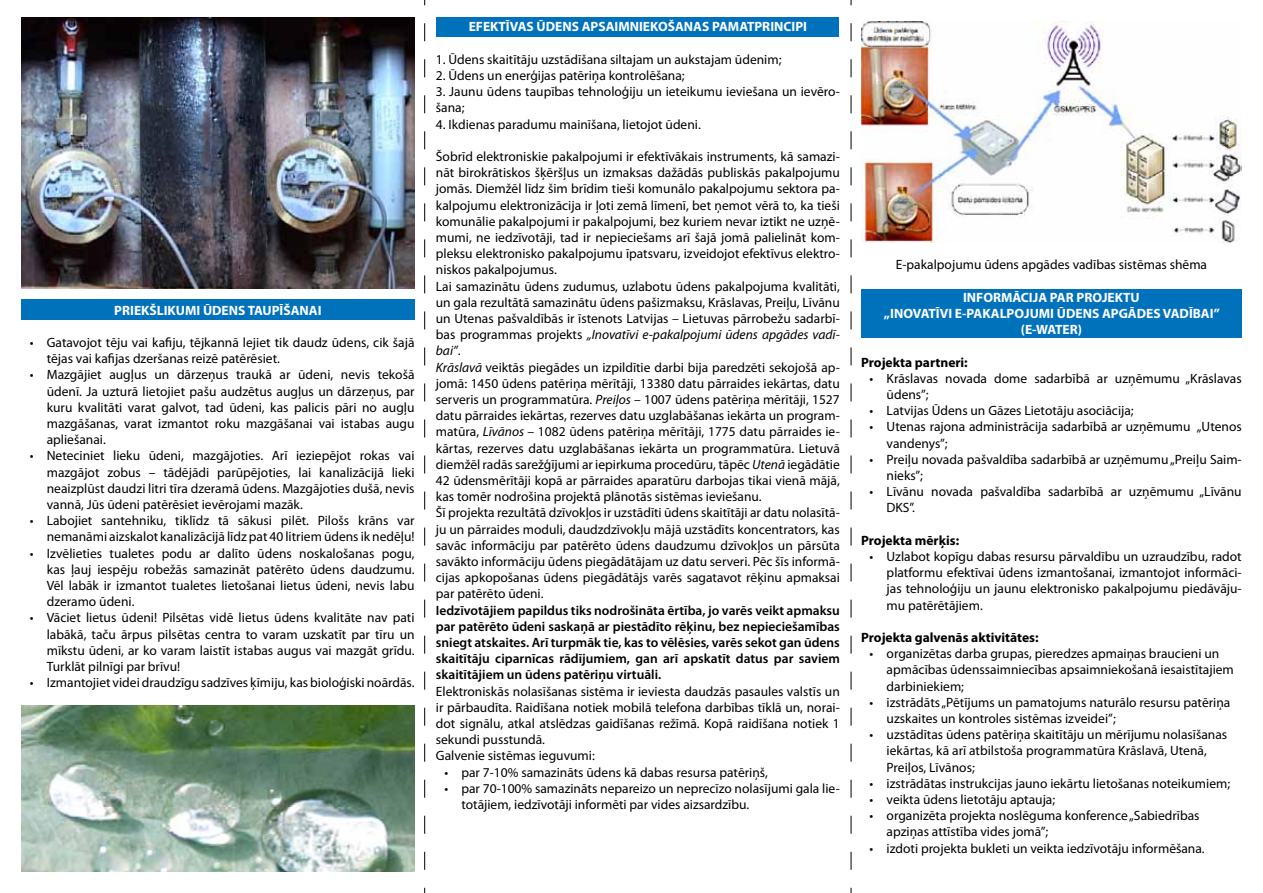
<style>
.page{position:relative;width:1263px;height:893px;background:#fff}
.page>*{position:absolute;margin:0;border:0;box-sizing:border-box;transform-origin:0 0}
.t1{font:13.5px/16.2px "Myriad Pro";color:#000}
.t2{font:600 13.5px/16.2px "Myriad Pro";color:#000;text-align:justify}
.t3{font:700 13.5px/16.2px "Myriad Pro";color:#fff;text-align:center}
.t4{font:700 13.5px "Myriad Pro";color:#000}
.s1{font-style:italic}
</style>
<div class="page">
<div style="left:861px;top:289px;width:381px;height:49px;background:#0072bc"></div>
<div style="left:436px;top:17px;width:402px;height:20px;background:#0072bc"></div>
<div style="left:21px;top:299px;width:394px;height:20px;background:#0072bc"></div>
<img style="left:861px;top:21px;width:381px;height:222px">
<img style="left:21px;top:705px;width:394px;height:167px">
<svg style="left:424px;top:0;width:1px;height:893px"></svg>
<svg style="left:851px;top:0;width:1px;height:893px"></svg>
<img style="left:21px;top:17px;width:394px;height:271px">
<p class="t3" style="left:114px;top:301px;width:209px">PRIEKŠLIKUMI ŪDENS TAUPĪŠANAI</p>
<p class="t1" style="left:47px;top:334px;width:369px;text-indent:-17px">• Gatavojot tēju vai kafiju, tējkannā lejiet tik daudz ūdens, cik šajā tējas vai kafijas dzeršanas reizē patērēsiet.</p>
<p class="t1" style="left:47px;top:367px;width:369px;text-align:justify;text-indent:-17px">• Mazgājiet augļus un dārzeņus traukā ar ūdeni, nevis tekošā ūdenī. Ja uzturā lietojiet pašu audzētus augļus un dārzeņus, par kuru kvalitāti varat galvot, tad ūdeni, kas palicis pāri no augļu mazgāšanas, varat izmantot roku mazgāšanai vai istabas augu apliešanai.</p>
<p class="t1" style="left:47px;top:448px;width:369px;text-align:justify;text-indent:-17px">• Neteciniet lieku ūdeni, mazgājoties. Arī ieziepējot rokas vai mazgājot zobus – tādējādi parūpējoties, lai kanalizācijā lieki neaizplūst daudzi litri tīra dzeramā ūdens. Mazgājoties dušā, nevis vannā, Jūs ūdeni patērēsiet ievērojami mazāk.</p>
<p class="t1" style="left:30px;top:512px;width:386px;text-align:right">• Labojiet santehniku, tiklīdz tā sākusi pilēt. Pilošs krāns var nemanāmi aizskalot kanalizācijā līdz pat 40 litriem ūdens ik nedēļu!</p>
<p class="t1" style="left:47px;top:545px;width:369px;text-align:justify;text-indent:-17px">• Izvēlieties tualetes podu ar dalīto ūdens noskalošanas pogu, kas ļauj iespēju robežās samazināt patērēto ūdens daudzumu.<br>Vēl labāk ir izmantot tualetes lietošanai lietus ūdeni, nevis labu dzeramo ūdeni.</p>
<p class="t1" style="left:47px;top:610px;width:369px;text-align:justify;text-indent:-17px">• Vāciet lietus ūdeni! Pilsētas vidē lietus ūdens kvalitāte nav pati labākā, taču ārpus pilsētas centra to varam uzskatīt par tīru un mīkstu ūdeni, ar ko varam laistīt istabas augus vai mazgāt grīdu.<br>Turklāt pilnīgi par brīvu!</p>
<p class="t1" style="left:30px;top:674px;width:386px">• Izmantojiet videi draudzīgu sadzīves ķīmiju, kas bioloģiski noārdās.</p>
<p class="t3" style="left:469px;top:18px;width:340px">EFEKTĪVAS ŪDENS APSAIMNIEKOŠANAS PAMATPRINCIPI</p>
<p class="t1" style="left:436px;top:51px;width:347px">1. Ūdens skaitītāju uzstādīšana siltajam un aukstajam ūdenim;</p>
<p class="t1" style="left:436px;top:67px;width:250px">2. Ūdens un enerģijas patēriņa kontrolēšana;</p>
<p class="t1" style="left:436px;top:83px;width:405px">3. Jaunu ūdens taupības tehnoloģiju un ieteikumu ieviešana un ievēro&shy;šana;</p>
<p class="t1" style="left:436px;top:116px;width:266px">4. Ikdienas paradumu mainīšana, lietojot ūdeni.</p>
<p class="t1" style="left:436px;top:148px;width:405px">Šobrīd elektroniskie pakalpojumi ir efektīvākais instruments, kā samazi&shy;nāt birokrātiskos šķēršļus un izmaksas dažādās publiskās pakalpojumu jomās. Diemžēl līdz šim brīdim tieši komunālo pakalpojumu sektora pa&shy;kalpojumu elektronizācija ir ļoti zemā līmenī, bet ņemot vērā to, ka tieši komunālie pakalpojumi ir pakalpojumi, bez kuriem nevar iztikt ne uzņē&shy;mumi, ne iedzīvotāji, tad ir nepieciešams arī šajā jomā palielināt kom&shy;pleksu elektronisko pakalpojumu īpatsvaru, izveidojot efektīvus elektro&shy;niskos pakalpojumus.<br>Lai samazinātu ūdens zudumus, uzlabotu ūdens pakalpojuma kvalitāti, un gala rezultātā samazinātu ūdens pašizmaksu, Krāslavas, Preiļu, Līvānu un Utenas pašvaldībās ir īstenots Latvijas – Lietuvas pārrobežu sadarbī&shy;bas programmas projekts <span class="s1">„Inovatīvi e-pakalpojumi ūdens apgādes vadī&shy;bai”</span>.<br><span class="s1">Krāslavā</span> veiktās piegādes un izpildītie darbi bija paredzēti sekojošā ap&shy;jomā: 1450 ūdens patēriņa mērītāji, 13380 datu pārraides iekārtas, datu serveris un programmatūra. <span class="s1">Preiļos</span> – 1007 ūdens patēriņa mērītāji, 1527 datu pārraides iekārtas, rezerves datu uzglabāšanas iekārta un program&shy;matūra, <span class="s1">Līvānos</span> – 1082 ūdens patēriņa mērītāji, 1775 datu pārraides ie&shy;kārtas, rezerves datu uzglabāšanas iekārta un programmatūra. Lietuvā diemžēl radās sarežģījumi ar iepirkuma procedūru, tāpēc <span class="s1">Utenā</span> iegādātie 42 ūdensmērītāji kopā ar pārraides aparatūru darbojas tikai vienā mājā, kas tomēr nodrošina projektā plānotās sistēmas ieviešanu.<br>Šī projekta rezultātā dzīvokļos ir uzstādīti ūdens skaitītāji ar datu nolasītā&shy;ju un pārraides moduli, daudzdzīvokļu mājā uzstādīts koncentrators, kas savāc informāciju par patērēto ūdens daudzumu dzīvokļos un pārsūta savākto informāciju ūdens piegādātājam uz datu serveri. Pēc šīs informā&shy;cijas apkopošanas ūdens piegādātājs varēs sagatavot rēķinu apmaksai par patērēto ūdeni.</p>
<p class="t2" style="left:436px;top:602px;width:405px">Iedzīvotājiem papildus tiks nodrošināta ērtība, jo varēs veikt apmaksu par patērēto ūdeni saskaņā ar piestādīto rēķinu, bez nepieciešamības sniegt atskaites. Arī turpmāk tie, kas to vēlēsies, varēs sekot gan ūdens skaitītāju ciparnīcas rādījumiem, gan arī apskatīt datus par saviem skaitītājiem un ūdens patēriņu virtuāli.</p>
<p class="t1" style="left:436px;top:683px;width:405px">Elektroniskās nolasīšanas sistēma ir ieviesta daudzās pasaules valstīs un ir pārbaudīta. Raidīšana notiek mobilā telefona darbības tīklā un, norai&shy;dot signālu, atkal atslēdzas gaidīšanas režīmā. Kopā raidīšana notiek 1 sekundi pusstundā.<br>Galvenie sistēmas ieguvumi:</p>
<p class="t1" style="left:444px;top:764px;width:325px">• par 7-10% samazināts ūdens kā dabas resursa patēriņš,</p>
<p class="t1" style="left:461px;top:780px;width:380px;text-indent:-17px">• par 70-100% samazināts nepareizo un neprecīzo nolasījumi gala lie&shy;totājiem, iedzīvotāji informēti par vides aizsardzību.</p>
<p class="t1" style="left:896px;top:256px;width:313px">E-pakalpojumu ūdens apgādes vadības sistēmas shēma</p>
<p class="t3" style="left:884px;top:289px;width:337px">INFORMĀCIJA PAR PROJEKTU<br>„INOVATĪVI E-PAKALPOJUMI ŪDENS APGĀDES VADĪBAI” (E-WATER)</p>
<p class="t4" style="left:861px;top:353px;width:108px">Projekta partneri:</p>
<p class="t1" style="left:887px;top:370px;width:357px;text-indent:-17px">• Krāslavas novada dome sadarbībā ar uzņēmumu „Krāslavas ūdens”;</p>
<p class="t1" style="left:870px;top:402px;width:266px">• Latvijas Ūdens un Gāzes Lietotāju asociācija;</p>
<p class="t1" style="left:887px;top:418px;width:357px;text-indent:-17px">• Utenas rajona administrācija sadarbībā ar uzņēmumu „Utenos vandenys”;</p>
<p class="t1" style="left:887px;top:451px;width:357px;text-indent:-17px">• Preiļu novada pašvaldība sadarbībā ar uzņēmumu „Preiļu Saim&shy;nieks”;</p>
<p class="t1" style="left:887px;top:483px;width:357px;text-indent:-17px">• Līvānu novada pašvaldība sadarbībā ar uzņēmumu „Līvānu<br>DKS”.</p>
<p class="t4" style="left:861px;top:531px;width:100px">Projekta mērķis:</p>
<p class="t1" style="left:887px;top:548px;width:357px;text-align:justify;text-indent:-17px">• Uzlabot kopīgu dabas resursu pārvaldību un uzraudzību, radot platformu efektīvai ūdens izmantošanai, izmantojot informāci&shy;jas tehnoloģiju un jaunu elektronisko pakalpojumu piedāvāju&shy;mu patērētājiem.</p>
<p class="t4" style="left:861px;top:629px;width:179px">Projekta galvenās aktivitātes:</p>
<p class="t1" style="left:887px;top:645px;width:349px;text-indent:-17px">• organizētas darba grupas, pieredzes apmaiņas braucieni un apmācības ūdenssaimniecības apsaimniekošanā iesaistītajiem darbiniekiem;</p>
<p class="t1" style="left:887px;top:694px;width:345px;text-indent:-17px">• izstrādāts „Pētījums un pamatojums naturālo resursu patēriņa uzskaites un kontroles sistēmas izveidei”;</p>
<p class="t1" style="left:887px;top:726px;width:342px;text-indent:-17px">• uzstādītas ūdens patēriņa skaitītāju un mērījumu nolasīšanas iekārtas, kā arī atbilstoša programmatūra Krāslavā, Utenā,<br>Preiļos, Līvānos;</p>
<p class="t1" style="left:870px;top:775px;width:362px">• izstrādātas instrukcijas jauno iekārtu lietošanas noteikumiem;</p>
<p class="t1" style="left:870px;top:791px;width:187px">• veikta ūdens lietotāju aptauja;</p>
<p class="t1" style="left:887px;top:807px;width:314px;text-indent:-17px">• organizēta projekta noslēguma konference „Sabiedrības apziņas attīstība vides jomā”;</p>
<p class="t1" style="left:870px;top:840px;width:337px">• izdoti projekta bukleti un veikta iedzīvotāju informēšana.</p>
</div>
